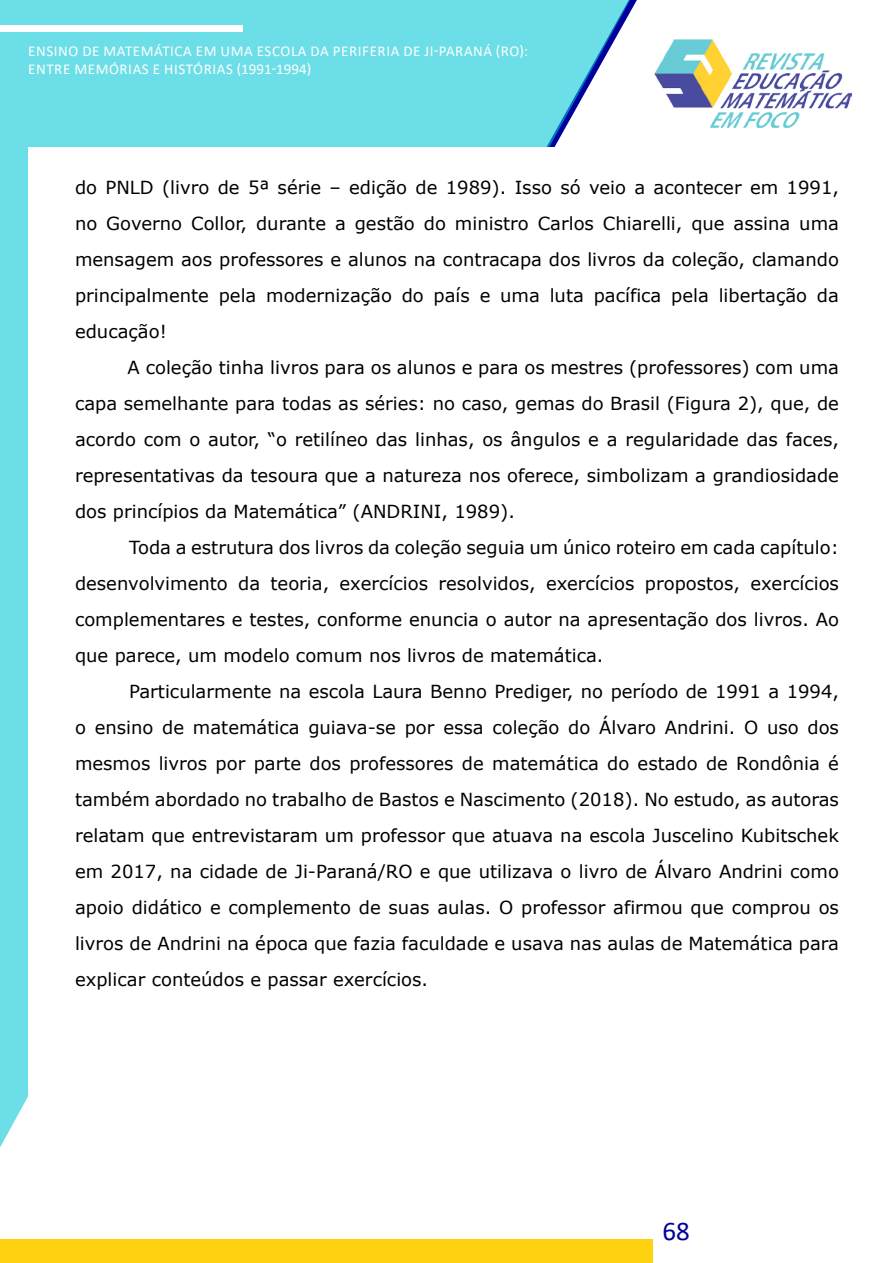
<style>
.page{position:relative;width:893px;height:1263px;background:#fff}
.page>*{position:absolute;margin:0;border:0;box-sizing:border-box;transform-origin:0 0}
.t1{font:27px "Calibri";color:#00009c}
.t2{font:18px/36px "Verdana";color:#000;text-align:justify}
.t3{font:15px/18px "Calibri";letter-spacing:.04em;color:#fff}
</style>
<div class="page">
<img style="left:654px;top:39px;width:197px;height:88px">
<div style="left:0;top:0;width:630px;height:1147px;background:#6cdee7"></div>
<div style="left:0;top:25px;width:242px;height:6px;background:#fff"></div>
<div style="left:0;top:1239px;width:653px;height:24px;background:#ffd20f"></div>
<div style="left:28px;top:148px;width:835px;height:1074px;background:#fff"></div>
<p class="t3" style="left:28px;top:42px;width:501px">ENSINO DE MATEMÁTICA EM UMA ESCOLA DA PERIFERIA DE JI-PARANÁ (RO):<br>ENTRE MEMÓRIAS E HISTÓRIAS (1991-1994)</p>
<p class="t2" style="left:75px;top:169px;width:765px">do PNLD (livro de 5ª série – edição de 1989). Isso só veio a acontecer em 1991, no Governo Collor, durante a gestão do ministro Carlos Chiarelli, que assina uma mensagem aos professores e alunos na contracapa dos livros da coleção, clamando principalmente pela modernização do país e uma luta pacífica pela libertação da educação!</p>
<p class="t2" style="left:75px;top:349px;width:765px;text-indent:53px">A coleção tinha livros para os alunos e para os mestres (professores) com uma capa semelhante para todas as séries: no caso, gemas do Brasil (Figura 2), que, de acordo com o autor, “o retilíneo das linhas, os ângulos e a regularidade das faces, representativas da tesoura que a natureza nos oferece, simbolizam a grandiosidade dos princípios da Matemática” (ANDRINI, 1989).</p>
<p class="t2" style="left:75px;top:529px;width:765px;text-indent:54px">Toda a estrutura dos livros da coleção seguia um único roteiro em cada capítulo: desenvolvimento da teoria, exercícios resolvidos, exercícios propostos, exercícios complementares e testes, conforme enuncia o autor na apresentação dos livros. Ao que parece, um modelo comum nos livros de matemática.</p>
<p class="t2" style="left:75px;top:673px;width:765px;text-indent:54px">Particularmente na escola Laura Benno Prediger, no período de 1991 a 1994, o ensino de matemática guiava-se por essa coleção do Álvaro Andrini. O uso dos mesmos livros por parte dos professores de matemática do estado de Rondônia é também abordado no trabalho de Bastos e Nascimento (2018). No estudo, as autoras relatam que entrevistaram um professor que atuava na escola Juscelino Kubitschek em 2017, na cidade de Ji-Paraná/RO e que utilizava o livro de Álvaro Andrini como apoio didático e complemento de suas aulas. O professor afirmou que comprou os livros de Andrini na época que fazia faculdade e usava nas aulas de Matemática para explicar conteúdos e passar exercícios.</p>
<h1 class="t1" style="left:662px;top:1212px;width:29px">68</h1>
</div>
